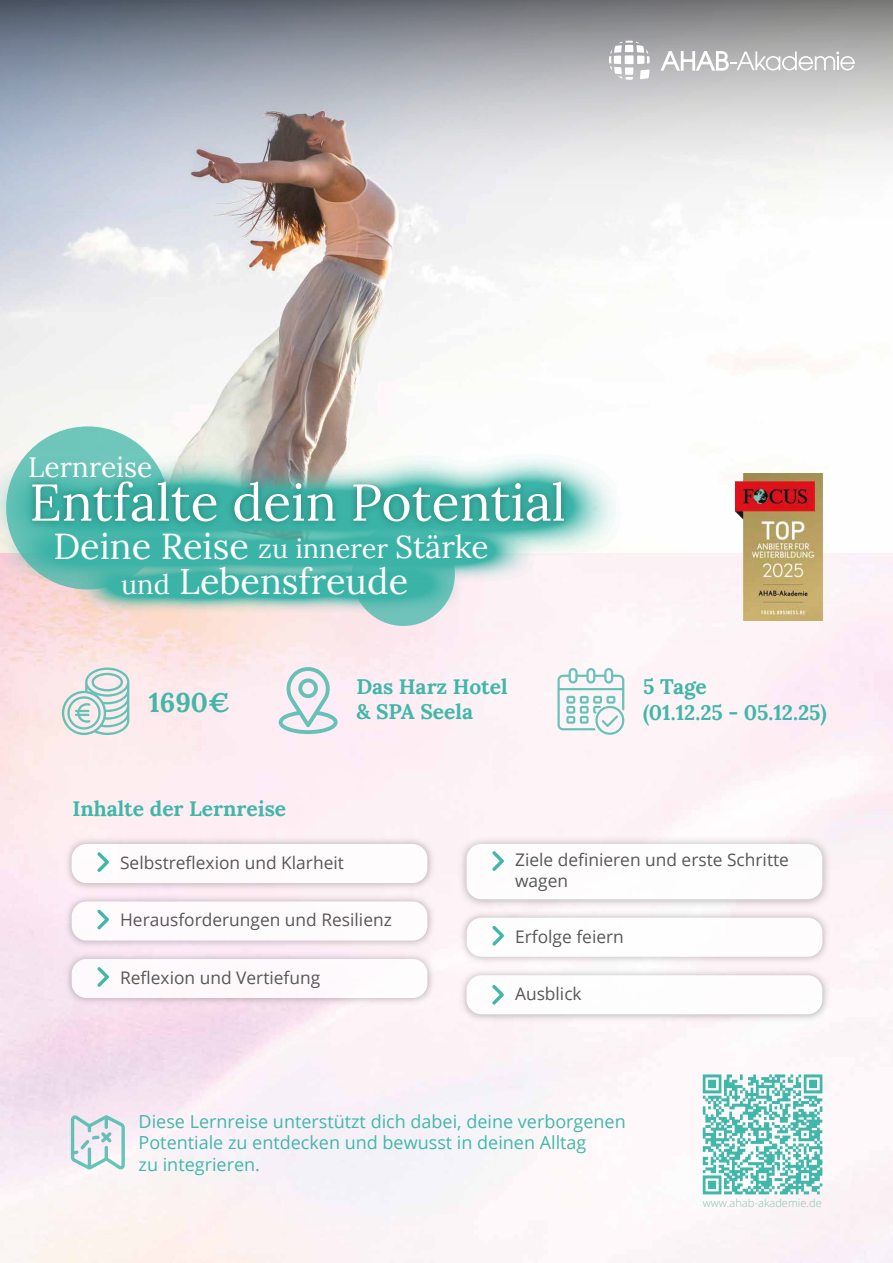
<style>
.page{position:relative;width:893px;height:1263px;background:#fff}
.page>*{position:absolute;margin:0;border:0;box-sizing:border-box;transform-origin:0 0}
.t1{font:51.6px "Lora";color:#fff}
.t2{font:36px "Lora";color:#fff}
.t3{font:28.2px "Lora";color:#fff}
.t4{font:700 27px "Lora";color:#40b7a9}
.t5{font:700 21px/26.1px "Lora";color:#40b7a9}
.t6{font:700 21px "Lora";color:#41b7a9}
.t7{font:18px/21.6px "Open Sans";color:#42b7aa}
.t8{font:17.4px/20.9px "Open Sans";color:#575756}
.t9{font:300 11.1px "Open Sans";color:#89c1b0}
.s1{font-size:27px}
.s2{font-size:31.5px}
</style>
<div class="page">
<img style="left:0;top:222px;width:823px;height:252px">
<svg style="left:0;top:0;width:893px;height:222px;background:#b7b8be"></svg>
<div style="left:6px;top:426px;width:163px;height:163px;background:#6fc6bb;border-radius:50%"></div>
<div style="left:352px;top:523px;width:103px;height:103px;background:#70c3bb;border-radius:50%"></div>
<img style="left:0;top:453px;width:622px;height:103px">
<img style="left:78px;top:582px;width:383px;height:30px">
<img style="left:4px;top:517px;width:531px;height:65px">
<img style="left:18px;top:465px;width:559px;height:81px">
<img style="left:62px;top:834px;width:376px;height:57px">
<div style="left:72px;top:844px;width:355px;height:39px;background:#fff;border-radius:15px"></div>
<svg style="left:97px;top:852px;width:12px;height:20px"></svg>
<img style="left:62px;top:891px;width:376px;height:58px">
<div style="left:72px;top:901px;width:355px;height:39px;background:#fff;border-radius:15px"></div>
<svg style="left:97px;top:909px;width:12px;height:20px"></svg>
<img style="left:62px;top:949px;width:376px;height:60px">
<div style="left:72px;top:959px;width:355px;height:39px;background:#fff;border-radius:15px"></div>
<svg style="left:97px;top:967px;width:12px;height:20px"></svg>
<img style="left:457px;top:912px;width:376px;height:53px">
<div style="left:467px;top:918px;width:355px;height:39px;background:#fff;border-radius:15px"></div>
<svg style="left:492px;top:926px;width:12px;height:20px"></svg>
<img style="left:457px;top:965px;width:376px;height:60px">
<div style="left:467px;top:975px;width:355px;height:39px;background:#fff;border-radius:15px"></div>
<svg style="left:492px;top:985px;width:12px;height:20px"></svg>
<img style="left:455px;top:832px;width:380px;height:80px">
<div style="left:467px;top:844px;width:355px;height:55px;background:#fff;border-radius:15px"></div>
<svg style="left:492px;top:851px;width:12px;height:20px"></svg>
<img style="left:735px;top:474px;width:88px;height:147px">
<svg style="left:661px;top:51px;width:194px;height:20px"></svg>
<svg style="left:609px;top:41px;width:41px;height:39px"></svg>
<svg style="left:71px;top:1115px;width:54px;height:54px"></svg>
<svg style="left:557px;top:668px;width:67px;height:67px"></svg>
<svg style="left:279px;top:667px;width:59px;height:67px;background:#d0dfe2"></svg>
<svg style="left:62px;top:667px;width:67px;height:68px;background:#ccdcd9"></svg>
<svg style="left:700px;top:1073px;width:125px;height:123px"></svg>
<h3 class="t3" style="left:28px;top:446px;width:126px">Lernreise</h3>
<h1 class="t1" style="left:29px;top:463px;width:538px">Entfalte dein Potential</h1>
<h2 class="t2" style="left:53px;top:519px;width:437px">Deine Reise <span class="s1">zu innerer</span> <span class="s2">Stärke</span></h2>
<h2 class="t2" style="left:121px;top:554px;width:288px"><span class="s1">und</span> Lebensfreude</h2>
<h3 class="t4" style="left:149px;top:679px;width:83px">1690€</h3>
<p class="t5" style="left:356px;top:672px;width:153px;line-height:25.2px">Das Harz Hotel &amp; SPA Seela</p>
<p class="t5" style="left:643px;top:671px;width:185px">5 Tage<br>(01.12.25 - 05.12.25)</p>
<p class="t6" style="left:73px;top:790px;width:215px">Inhalte der Lernreise</p>
<p class="t8" style="left:120px;top:852px;width:225px">Selbstreflexion und Klarheit</p>
<p class="t8" style="left:515px;top:849px;width:275px">Ziele definieren und erste Schritte wagen</p>
<p class="t8" style="left:120px;top:909px;width:273px">Herausforderungen und Resilienz</p>
<p class="t8" style="left:120px;top:967px;width:202px">Reflexion und Vertiefung</p>
<p class="t8" style="left:515px;top:925px;width:110px">Erfolge feiern</p>
<p class="t8" style="left:515px;top:983px;width:68px">Ausblick</p>
<p class="t7" style="left:139px;top:1110px;width:489px">Diese Lernreise unterstützt dich dabei, deine verborgenen<br>Potentiale zu entdecken und bewusst in deinen Alltag<br>zu integrieren.</p>
<p class="t9" style="left:703px;top:1195px;width:121px">www.ahab-akademie.de</p>
</div>
